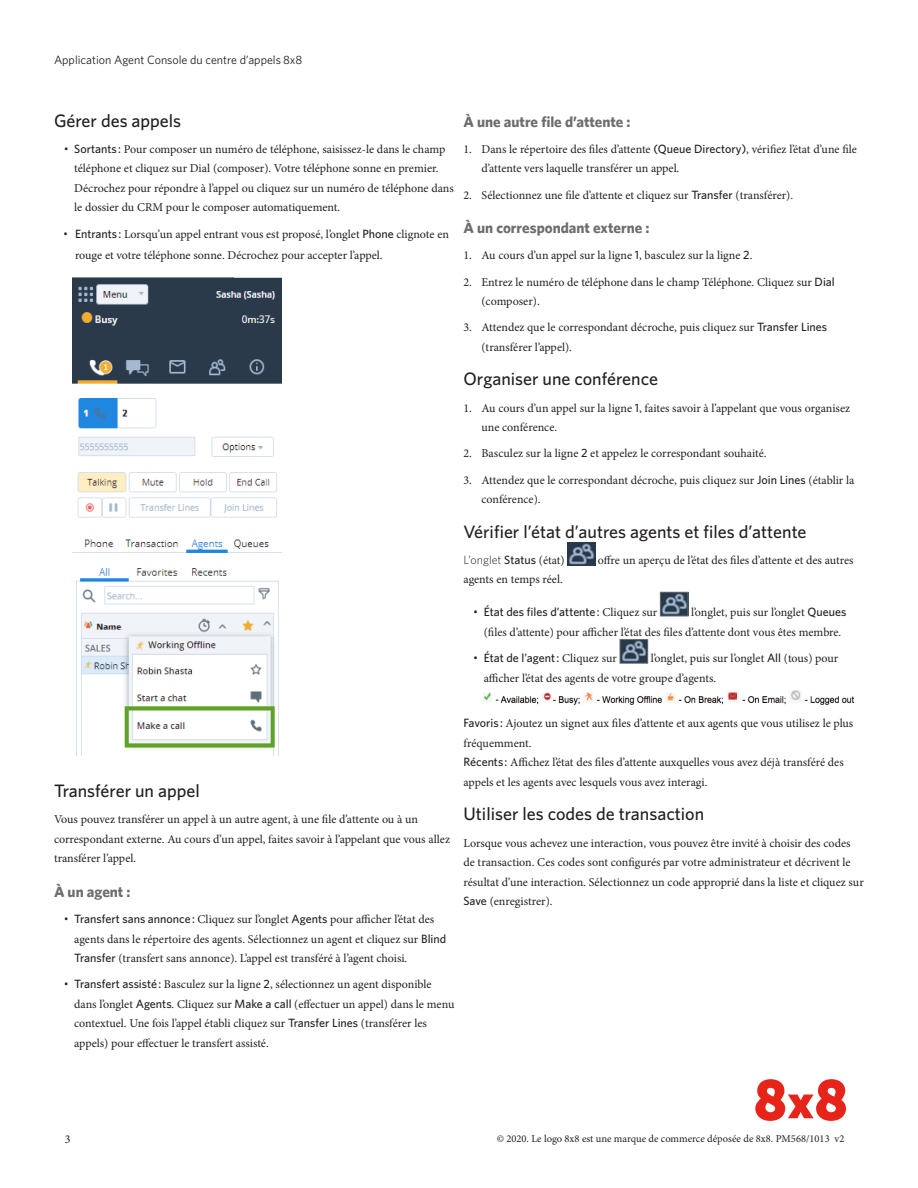
<style>
.page{position:relative;width:918px;height:1188px;background:#fff}
.page>*{position:absolute;margin:0;border:0;box-sizing:border-box;transform-origin:0 0}
.Head2{font:500 18px "Whitney";color:#231f20}
.Head3{font:700 15px "Whitney";color:#6c6d70}
.Body9{font:12px/19.5px "Minion Pro";color:#231f20}
.t1{font:500 12px "Whitney";color:#231f20}
.t2{font:12px "Whitney";color:#231f20}
.Body9-2{font:300 12px "Whitney";color:#231f20}
.Subhead_10_Red_Regul{font:12px "Minion Pro";color:#231f20}
.Legal_7_Black_Regula{font:10.5px "Minion Pro";color:#231f20}
.s1{font-family:"Whitney";font-weight:300}
.s2{font-family:"Whitney";font-weight:500}
.s3{font-weight:500}
.s4{font-family:"Minion Pro";font-weight:400}
.s5{font-weight:300}
</style>
<div class="page">
<img style="left:567px;top:543px;width:28px;height:23px">
<img style="left:662px;top:594px;width:24px;height:20px">
<div style="left:660px;top:592px;width:28px;height:24px;border:1px solid #6c6d70"></div>
<img style="left:622px;top:641px;width:24px;height:21px">
<div style="left:620px;top:639px;width:28px;height:25px;border:1px solid #6c6d70"></div>
<img style="left:484px;top:690px;width:370px;height:15px">
<svg style="left:755px;top:1079px;width:91px;height:42px"></svg>
<img style="left:72px;top:278px;width:209px;height:477px">
<p class="t2" style="left:54px;top:51px;width:250px">Application Agent Console du centre d’appels 8x8</p>
<p class="Head2" style="left:54px;top:109px;width:129px">Gérer des appels</p>
<p class="Body9" style="left:74px;top:139px;width:381px;text-indent:-10px"><span class="s1">•</span> <span class="s2">Sortants :</span> Pour composer un numéro de téléphone, saisissez-le dans le champ téléphone et cliquez sur Dial (composer). Votre téléphone sonne en premier.<br>Décrochez pour répondre à l’appel ou cliquez sur un numéro de téléphone dans le dossier du CRM pour le composer automatiquement.</p>
<p class="Body9" style="left:75px;top:223px;width:376px;line-height:21px;text-indent:-12px"><span class="s1">•</span> <span class="s2">Entrants :</span> Lorsqu’un appel entrant vous est proposé, l’onglet <span class="s2">Phone</span> clignote en rouge et votre téléphone sonne. Décrochez pour accepter l’appel.</p>
<p class="Head2" style="left:54px;top:779px;width:147px">Transférer un appel</p>
<p class="Body9" style="left:54px;top:810px;width:398px">Vous pouvez transférer un appel à un autre agent, à une file d’attente ou à un correspondant externe. Au cours d’un appel, faites savoir à l’appelant que vous allez transférer l’appel.</p>
<p class="Head3" style="left:54px;top:883px;width:78px">À un agent :</p>
<p class="Body9" style="left:74px;top:910px;width:374px;text-indent:-10px"><span class="s1">•</span> <span class="s2">Transfert sans annonce :</span> Cliquez sur l’onglet <span class="s2">Agents</span> pour afficher l’état des agents dans le répertoire des agents. Sélectionnez un agent et cliquez sur <span class="s2">Blind<br>Transfer</span> (transfert sans annonce). L’appel est transféré à l’agent choisi.</p>
<p class="Body9" style="left:74px;top:975px;width:382px;text-indent:-10px"><span class="s1">•</span> <span class="s2">Transfert assisté :</span> Basculez sur la ligne <span class="s2">2</span>, sélectionnez un agent disponible dans l’onglet <span class="s2">Agents</span>. Cliquez sur <span class="s2">Make a call</span> (effectuer un appel) dans le menu contextuel. Une fois l’appel établi cliquez sur <span class="s2">Transfer Lines</span> (transférer les appels) pour effectuer le transfert assisté.</p>
<p class="Head3" style="left:464px;top:112px;width:169px">À une autre file d’attente :</p>
<p class="Body9" style="left:482px;top:139px;width:377px;text-indent:-18px">1. Dans le répertoire des files d’attente <span class="s2">(Queue Directory)</span>, vérifiez l’état d’une file d’attente vers laquelle transférer un appel.</p>
<p class="Body9" style="left:464px;top:185px;width:331px">2. Sélectionnez une file d’attente et cliquez sur <span class="s2">Transfer</span> (transférer).</p>
<p class="Head3" style="left:464px;top:219px;width:187px">À un correspondant externe :</p>
<p class="Body9" style="left:464px;top:246px;width:290px">1. Au cours d’un appel sur la ligne <span class="s2">1</span>, basculez sur la ligne <span class="s2">2</span>.</p>
<p class="Body9" style="left:482px;top:272px;width:355px;text-indent:-18px">2. Entrez le numéro de téléphone dans le champ Téléphone. Cliquez sur <span class="s2">Dial </span>(composer).</p>
<p class="Body9" style="left:482px;top:318px;width:347px;text-indent:-18px">3. Attendez que le correspondant décroche, puis cliquez sur <span class="s2">Transfer Lines </span>(transférer l’appel).</p>
<p class="Head2" style="left:464px;top:367px;width:196px">Organiser une conférence</p>
<p class="Body9" style="left:482px;top:398px;width:370px;text-indent:-18px">1. Au cours d’un appel sur la ligne <span class="s2">1</span>, faites savoir à l’appelant que vous organisez une conférence.</p>
<p class="Body9" style="left:464px;top:444px;width:305px">2. Basculez sur la ligne <span class="s2">2</span> et appelez le correspondant souhaité.</p>
<p class="Body9" style="left:482px;top:470px;width:375px;text-indent:-18px">3. Attendez que le correspondant décroche, puis cliquez sur <span class="s2">Join Lines</span> (établir la conférence).</p>
<p class="Head2" style="left:464px;top:519px;width:345px">Vérifier l’état d’autres agents et files d’attente</p>
<p class="Body9-2" style="left:464px;top:552px;width:103px">L’onglet <span class="s3">Status</span> <span class="s4">(état)</span></p>
<p class="Body9" style="left:598px;top:550px;width:257px">offre un aperçu de l’état des files d’attente et des autres</p>
<p class="Body9" style="left:464px;top:570px;width:101px">agents en temps réel.</p>
<p class="t1" style="left:473px;top:604px;width:186px"><span class="s5">•</span> État des files d’attente : <span class="s4">Cliquez sur</span></p>
<p class="Body9" style="left:484px;top:603px;width:364px;text-indent:207px">l’onglet, puis sur l’onglet <span class="s2">Queues </span>(files d’attente) pour afficher l’état des files d’attente dont vous êtes membre.</p>
<p class="t1" style="left:473px;top:650px;width:145px"><span class="s5">•</span> État de l’agent : <span class="s4">Cliquez sur</span></p>
<p class="Body9" style="left:484px;top:649px;width:356px;text-indent:167px">l’onglet, puis sur l’onglet <span class="s2">All</span> (tous) pour afficher l’état des agents de votre groupe d’agents.</p>
<p class="Body9" style="left:464px;top:714px;width:391px"><span class="s2">Favoris :</span> Ajoutez un signet aux files d’attente et aux agents que vous utilisez le plus fréquemment.<br><span class="s2">Récents :</span> Affichez l’état des files d’attente auxquelles vous avez déjà transféré des appels et les agents avec lesquels vous avez interagi.</p>
<p class="Head2" style="left:464px;top:802px;width:242px">Utiliser les codes de transaction</p>
<p class="Body9" style="left:464px;top:833px;width:402px">Lorsque vous achevez une interaction, vous pouvez être invité à choisir des codes de transaction. Ces codes sont configurés par votre administrateur et décrivent le résultat d’une interaction. Sélectionnez un code approprié dans la liste et cliquez sur <span class="s2">Save</span> (enregistrer).</p>
<p class="Subhead_10_Red_Regul" style="left:65px;top:1131px;width:7px">3</p>
<p class="Legal_7_Black_Regula" style="left:497px;top:1131px;width:349px">© 2020. Le logo 8x8 est une marque de commerce déposée de 8x8. PM568/1013 v2</p>
</div>
